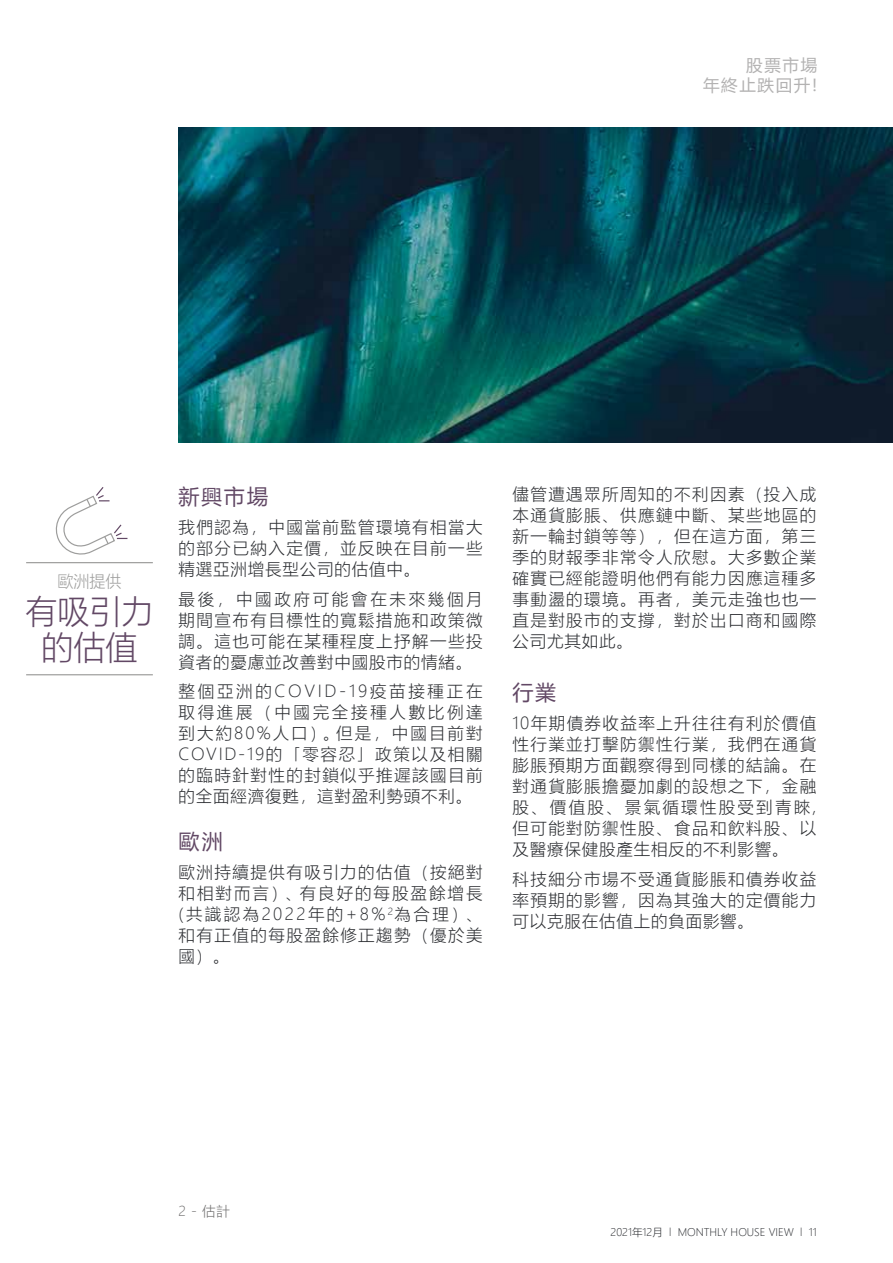
<style>
.page{position:relative;width:893px;height:1263px;background:#fff}
.page>*{position:absolute;margin:0;border:0;box-sizing:border-box;transform-origin:0 0}
.t1{font:300 33px/36px "Microsoft Ya Hei";color:#624865;text-align:center}
.t2{font:21px "Microsoft Ya Hei";letter-spacing:.09em;color:#624865}
.t3{font:300 16.5px/21px "Microsoft Ya Hei";letter-spacing:.09em;color:#2a2c30;text-align:justify}
.t4{font:16.5px/19.5px "Microsoft Ya Hei";letter-spacing:.1em;color:#b3b2b2;text-align:right}
.t5{font:300 16.5px "Microsoft Ya Hei";color:#9d9d9c}
.t6{font:300 13.5px "Microsoft Ya Hei";color:#706f6f}
.t7{font:300 10.5px "Microsoft Ya Hei";color:#2a2c30}
</style>
<div class="page">
<hr style="left:26px;top:562px;width:127px;height:1px;background:#9d9d9c">
<hr style="left:26px;top:674px;width:127px;height:1px;background:#9d9d9c">
<svg style="left:55px;top:487px;width:72px;height:68px"></svg>
<svg style="left:179px;top:128px;width:714px;height:314px"></svg>
<p class="t4" style="left:703px;top:55px;width:116px">股票市場<br>年終止跌回升!</p>
<p class="t5" style="left:57px;top:570px;width:66px">歐洲提供</p>
<h1 class="t1" style="left:25px;top:592px;width:130px">有吸引力的估值</h1>
<p class="t2" style="left:179px;top:482px;width:91px">新興市場</p>
<p class="t3" style="left:179px;top:516px;width:305px">我們認為，中國當前監管環境有相當大的部分已納入定價，並反映在目前一些精選亞洲增長型公司的估值中。</p>
<p class="t3" style="left:179px;top:588px;width:306px">最後，中國政府可能會在未來幾個月期間宣布有目標性的寬鬆措施和政策微調。這也可能在某種程度上抒解一些投資者的憂慮並改善對中國股市的情緒。</p>
<p class="t3" style="left:179px;top:680px;width:306px">整個亞洲的COVID-19疫苗接種正在取得進展（中國完全接種人數比例達到大約80%人口）。但是，中國目前對COVID-19的「零容忍」政策以及相關的臨時針對性的封鎖似乎推遲該國目前的全面經濟復甦，這對盈利勢頭不利。</p>
<p class="t2" style="left:179px;top:827px;width:46px">歐洲</p>
<p class="t3" style="left:179px;top:861px;width:306px">歐洲持續提供有吸引力的估值（按絕對和相對而言）、有良好的每股盈餘增長(共識認為2022年的+8%<sup>2</sup>為合理）、和有正值的每股盈餘修正趨勢（優於美國）。</p>
<p class="t3" style="left:512px;top:483px;width:305px">儘管遭遇眾所周知的不利因素（投入成本通貨膨脹、供應鏈中斷、某些地區的新一輪封鎖等等），但在這方面，第三季的財報季非常令人欣慰。大多數企業確實已經能證明他們有能力因應這種多事動盪的環境。再者，美元走強也也一直是對股市的支撐，對於出口商和國際公司尤其如此。</p>
<p class="t2" style="left:512px;top:678px;width:45px">行業</p>
<p class="t3" style="left:512px;top:712px;width:306px">10年期債券收益率上升往往有利於價值性行業並打擊防禦性行業，我們在通貨膨脹預期方面觀察得到同樣的結論。在對通貨膨脹擔憂加劇的設想之下，金融股、價值股、景氣循環性股受到青睞,但可能對防禦性股、食品和飲料股、以及醫療保健股產生相反的不利影響。</p>
<p class="t3" style="left:512px;top:868px;width:305px">科技細分市場不受通貨膨脹和債券收益率預期的影響，因為其強大的定價能力可以克服在估值上的負面影響。</p>
<p class="t6" style="left:179px;top:1202px;width:53px">2 - 估計</p>
<p class="t7" style="left:610px;top:1225px;width:208px">2021年12月 l MONTHLY HOUSE VIEW l 11</p>
</div>
